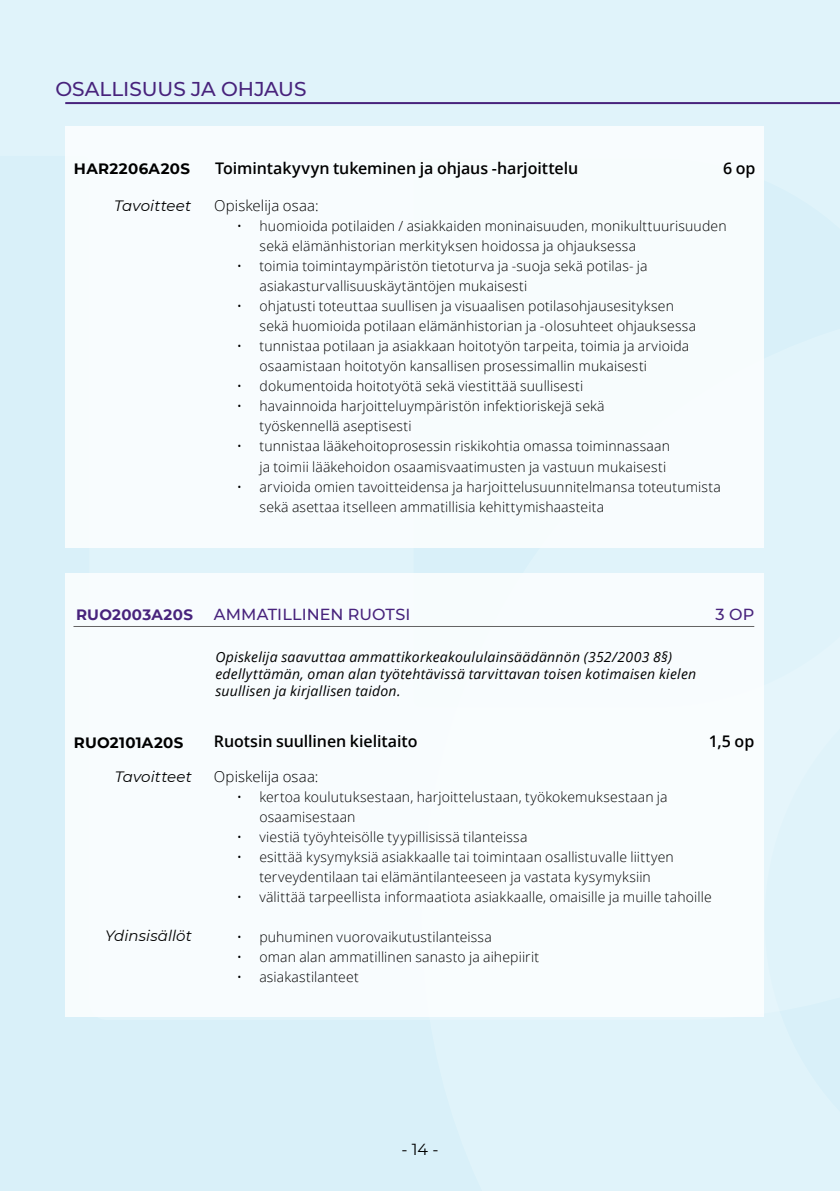
<style>
.page{position:relative;width:840px;height:1191px;background:#fff}
.page>*{position:absolute;margin:0;border:0;box-sizing:border-box;transform-origin:0 0}
.t1{font:500 20px "Montserrat";color:#48237c}
.t2{font:600 16px "Open Sans";letter-spacing:-.005em;color:#000}
.t3{font:500 16px "Montserrat";letter-spacing:.01em;color:#48237c}
.t4{font:16px "Montserrat";color:#000}
.t5{font:italic 15px "Montserrat";letter-spacing:.005em;color:#000}
.t6{font:300 15px "Open Sans";letter-spacing:.005em;color:#000}
.t7{font:700 15px "Montserrat";letter-spacing:.02em;color:#000}
.t8{font:700 15px "Montserrat";letter-spacing:.02em;color:#48237c}
.t9{font:300 14px/20px "Open Sans";letter-spacing:.01em;color:#000}
.t10{font:italic 14px/16.8px "Open Sans";letter-spacing:.02em;color:#000}
</style>
<div class="page">
<div style="left:0;top:0;width:839px;height:1191px;background:#e0f3fa"></div>
<hr style="left:65px;top:102px;width:774px;height:2px;background:#48237c">
<div style="left:65px;top:126px;width:698px;height:421px;background:#f8fcfe"></div>
<div style="left:65px;top:573px;width:698px;height:444px;background:#f8fcfe"></div>
<hr style="left:73px;top:626px;width:680px;height:1px;background:#646363">
<h1 class="t1" style="left:55px;top:75px;width:252px">OSALLISUUS JA OHJAUS</h1>
<p class="t7" style="left:74px;top:157px;width:117px">HAR2206A20S</p>
<p class="t2" style="left:215px;top:157px;width:364px">Toimintakyvyn tukeminen ja ohjaus -harjoittelu</p>
<p class="t2" style="left:722px;top:157px;width:34px">6 op</p>
<p class="t5" style="left:114px;top:196px;width:78px">Tavoitteet</p>
<p class="t6" style="left:214px;top:196px;width:106px">Opiskelija osaa:</p>
<p class="t9" style="left:259px;top:216px;width:468px;text-indent:-23px">• huomioida potilaiden / asiakkaiden moninaisuuden, monikulttuurisuuden sekä elämänhistorian merkityksen hoidossa ja ohjauksessa</p>
<p class="t9" style="left:259px;top:256px;width:389px;text-indent:-23px">• toimia toimintaympäristön tietoturva ja -suoja sekä potilas- ja asiakasturvallisuuskäytäntöjen mukaisesti</p>
<p class="t9" style="left:259px;top:296px;width:438px;text-indent:-23px">• ohjatusti toteuttaa suullisen ja visuaalisen potilasohjausesityksen sekä huomioida potilaan elämänhistorian ja -olosuhteet ohjauksessa</p>
<p class="t9" style="left:259px;top:336px;width:431px;text-indent:-23px">• tunnistaa potilaan ja asiakkaan hoitotyön tarpeita, toimia ja arvioida osaamistaan hoitotyön kansallisen prosessimallin mukaisesti</p>
<p class="t9" style="left:237px;top:376px;width:347px">• dokumentoida hoitotyötä sekä viestittää suullisesti</p>
<p class="t9" style="left:259px;top:396px;width:346px;text-indent:-23px">• havainnoida harjoitteluympäristön infektioriskejä sekä työskennellä aseptisesti</p>
<p class="t9" style="left:237px;top:436px;width:434px;text-align:right">• tunnistaa lääkehoitoprosessin riskikohtia omassa toiminnassaan ja toimii lääkehoidon osaamisvaatimusten ja vastuun mukaisesti</p>
<p class="t9" style="left:259px;top:476px;width:462px;text-indent:-23px">• arvioida omien tavoitteidensa ja harjoittelusuunnitelmansa toteutumista sekä asettaa itselleen ammatillisia kehittymishaasteita</p>
<p class="t8" style="left:76px;top:604px;width:118px">RUO2003A20S</p>
<p class="t3" style="left:214px;top:603px;width:198px">AMMATILLINEN RUOTSI</p>
<p class="t3" style="left:715px;top:603px;width:40px">3 OP</p>
<p class="t10" style="left:215px;top:648px;width:482px">Opiskelija saavuttaa ammattikorkeakoululainsäädännön (352/2003 8§) edellyttämän, oman alan työtehtävissä tarvittavan toisen kotimaisen kielen suullisen ja kirjallisen taidon.</p>
<p class="t7" style="left:74px;top:732px;width:111px">RUO2101A20S</p>
<p class="t2" style="left:214px;top:730px;width:205px">Ruotsin suullinen kielitaito</p>
<p class="t2" style="left:708px;top:730px;width:47px">1,5 op</p>
<p class="t5" style="left:115px;top:766px;width:78px">Tavoitteet</p>
<p class="t6" style="left:214px;top:766px;width:106px">Opiskelija osaa:</p>
<p class="t9" style="left:259px;top:786px;width:409px;text-indent:-23px">• kertoa koulutuksestaan, harjoittelustaan, työkokemuksestaan ja osaamisestaan</p>
<p class="t9" style="left:236px;top:826px;width:292px">• viestiä työyhteisölle tyypillisissä tilanteissa</p>
<p class="t9" style="left:236px;top:846px;width:438px;text-align:center">• esittää kysymyksiä asiakkaalle tai toimintaan osallistuvalle liittyen terveydentilaan tai elämäntilanteeseen ja vastata kysymyksiin</p>
<p class="t9" style="left:236px;top:886px;width:476px">• välittää tarpeellista informaatiota asiakkaalle, omaisille ja muille tahoille</p>
<p class="t5" style="left:105px;top:925px;width:88px">Ydinsisällöt</p>
<p class="t9" style="left:236px;top:926px;width:256px">• puhuminen vuorovaikutustilanteissa</p>
<p class="t9" style="left:236px;top:946px;width:304px">• oman alan ammatillinen sanasto ja aihepiirit</p>
<p class="t9" style="left:236px;top:966px;width:123px">• asiakastilanteet</p>
<p class="t4" style="left:401px;top:1138px;width:38px">- 14 -</p>
</div>
